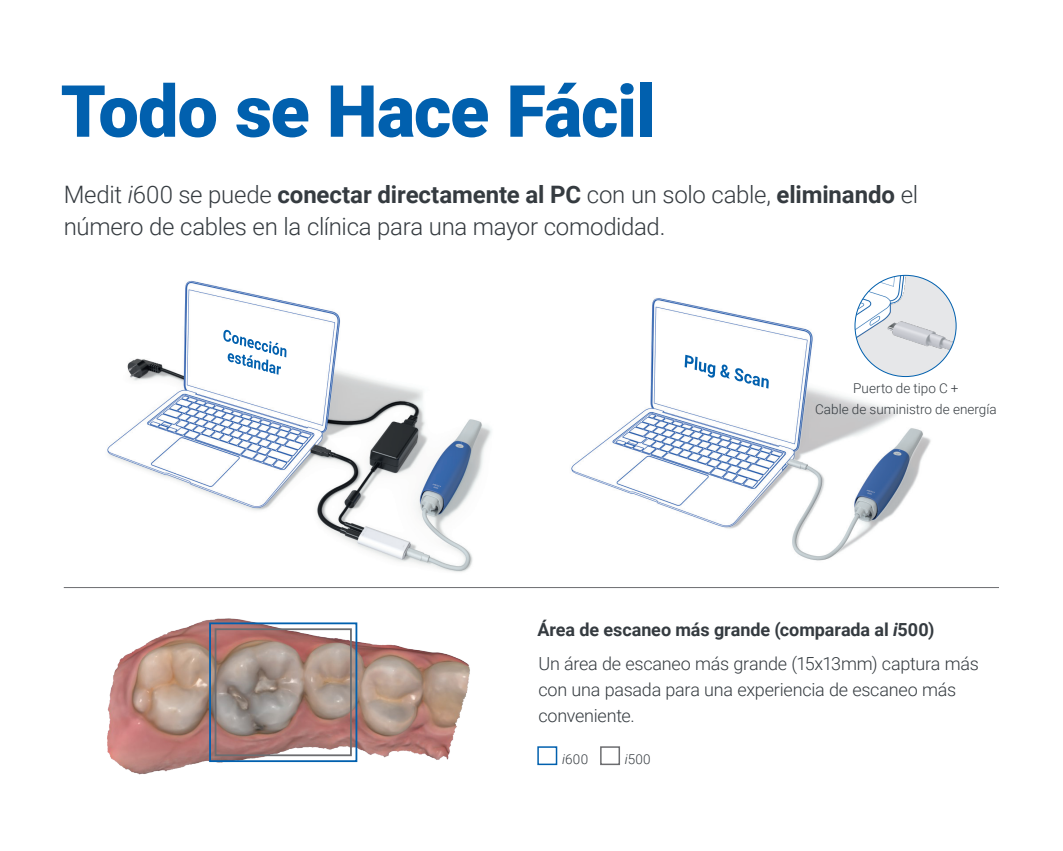
<style>
.page{position:relative;width:1063px;height:851px;background:#fff}
.page>*{position:absolute;margin:0;border:0;box-sizing:border-box;transform-origin:0 0}
.t1{font:900 72px "Roboto";letter-spacing:-.015em;color:#0160ae}
.t2{font:300 24px/31.5px "Roboto";letter-spacing:-.015em;color:#353b40}
.t3{font:300 18px/34.3px "Roboto";letter-spacing:-.015em;color:#353b40}
.t4{font:300 13.5px/21px "Roboto";color:#353b40;text-align:center}
.s1{font-style:italic}
.s2{font-weight:700}
.s3{font-weight:700;font-style:italic}
</style>
<div class="page">
<img style="left:571px;top:282px;width:386px;height:279px">
<img style="left:107px;top:280px;width:385px;height:292px">
<img style="left:107px;top:618px;width:363px;height:157px">
<div style="left:215px;top:628px;width:137px;height:128px;border:2px solid #6c6d70"></div>
<div style="left:209px;top:622px;width:148px;height:140px;border:2px solid #0160ae"></div>
<div style="left:537px;top:746px;width:20px;height:19px;border:2px solid #0160ae"></div>
<div style="left:600px;top:746px;width:20px;height:19px;border:2px solid #6c6d70"></div>
<img style="left:855px;top:275px;width:101px;height:101px;border-radius:51px">
<hr style="left:64px;top:587px;width:935px;height:1px;background:#6c6d70">
<h1 class="t1" style="left:61px;top:61px;width:596px">Todo se Hace Fácil</h1>
<h2 class="t2" style="left:64px;top:178px;width:856px">Medit <span class="s1">i</span>600 se puede <span class="s2">conectar directamente al PC</span> con un solo cable, <span class="s2">eliminando</span> el número de cables en la clínica para una mayor comodidad.</h2>
<p class="t4" style="left:815px;top:377px;width:183px">Puerto de tipo C +<br>Cable de suministro de energía</p>
<p class="t3" style="left:537px;top:611px;width:443px"><span class="s2">Área de escaneo más grande (comparada al</span> <span class="s3">i</span><span class="s2">500)<br></span>Un área de escaneo más grande (15x13mm) captura más</p>
<p class="t3" style="left:538px;top:676px;width:419px;line-height:25.5px">con una pasada para una experiencia de escaneo más conveniente.</p>
<p class="t4" style="left:562px;top:747px;width:27px"><span class="s1">i</span>600</p>
<p class="t4" style="left:625px;top:747px;width:27px"><span class="s1">i</span>500</p>
</div>
